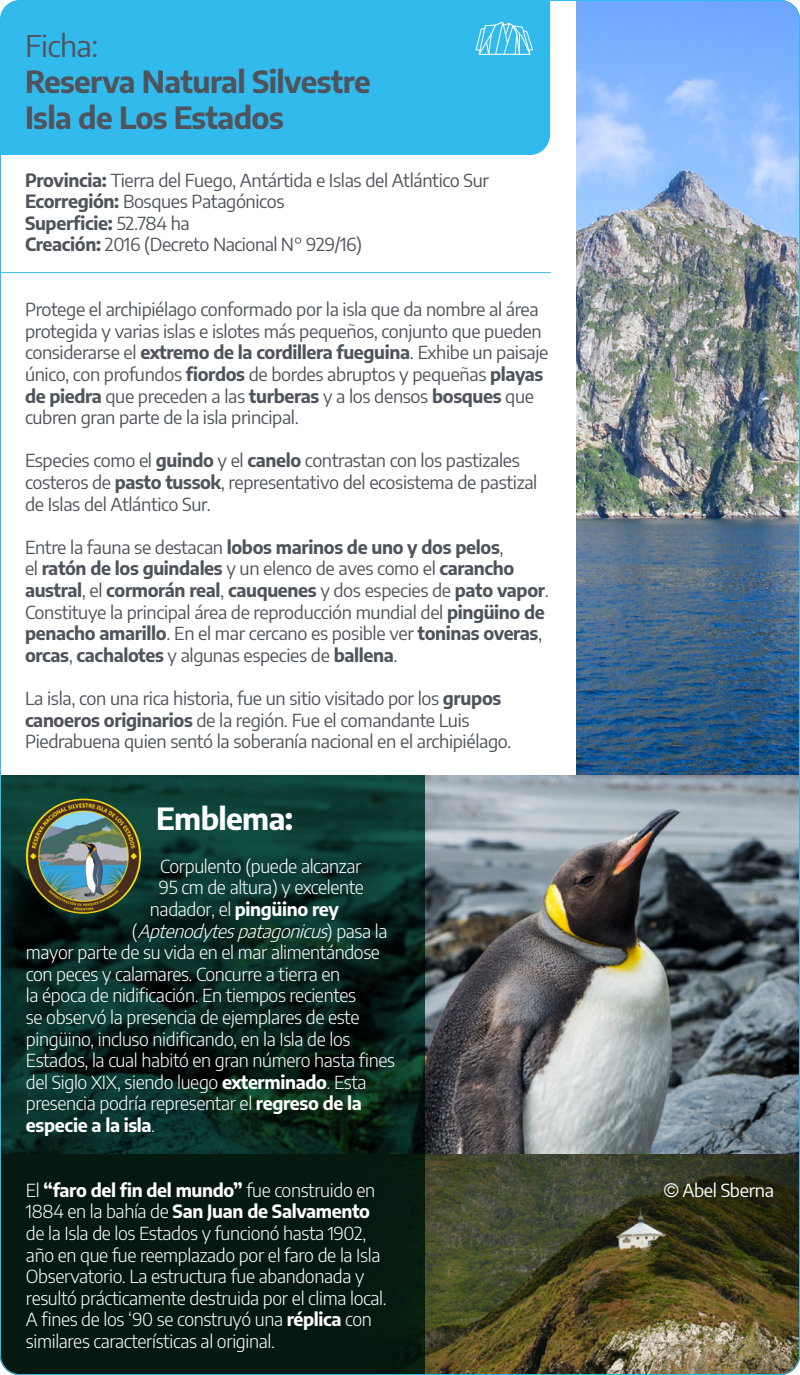
<style>
.page{position:relative;width:800px;height:1375px;background:#fff}
.page>*{position:absolute;margin:0;border:0;box-sizing:border-box;transform-origin:0 0}
.t1{font:700 30px/36px "Encode Sans";letter-spacing:-.02em;color:#4f545c}
.t2{font:700 30px "Encode Sans";letter-spacing:-.02em;color:#fff}
.t3{font:30px "Encode Sans";letter-spacing:-.02em;color:#4f545c}
.t4{font:18px/21.6px "Encode Sans";letter-spacing:-.02em;color:#4f545c}
.t5{font:300 18px/21.6px "Encode Sans";letter-spacing:-.02em;color:#fff}
.t6{font:700 18px "Encode Sans";letter-spacing:-.02em;color:#fff}
.t7{font:italic 300 18px "Encode Sans";color:#fff}
.t8{font:18px "Encode Sans";letter-spacing:-.02em;color:#fff}
.s1{font-weight:700}
.s2{font-weight:300}
.s3{font-style:normal}
.s4{font-family:"Futura LT"}
</style>
<div class="page">
<img style="left:576px;top:0;width:224px;height:775px">
<div style="left:0;top:0;width:550px;height:155px;background:#33baed"></div>
<img style="left:424px;top:775px;width:374px;height:379px">
<img style="left:424px;top:1154px;width:376px;height:221px">
<hr style="left:0;top:272px;width:551px;height:1px;background:#33baed">
<svg style="left:0;top:775px;width:424px;height:600px;background:#08251e"></svg>
<svg style="left:476px;top:22px;width:57px;height:33px;background:#64caf1"></svg>
<img style="left:26px;top:799px;width:115px;height:115px;border-radius:58px">
<h1 class="t3" style="left:25px;top:25px;width:75px">Ficha:</h1>
<h1 class="t1" style="left:25px;top:62px;width:347px">Reserva Natural Silvestre<br>Isla de Los Estados</h1>
<p class="t4" style="left:25px;top:168px;width:466px"><span class="s1">Provincia:</span> Tierra del Fuego, Antártida e Islas del Atlántico Sur <span class="s1">Ecorregión:</span> Bosques Patagónicos<br><span class="s1">Superficie:</span> 52.784 ha<br><span class="s1">Creación:</span> 2016 (Decreto Nacional N° 929/16)</p>
<p class="t4" style="left:25px;top:298px;width:525px">Protege el archipiélago conformado por la isla que da nombre al área protegida y varias islas e islotes más pequeños, conjunto que pueden considerarse el <span class="s1">extremo de la cordillera fueguina</span>. Exhibe un paisaje único, con profundos <span class="s1">fiordos</span> de bordes abruptos y pequeñas <span class="s1">playas de piedra</span> que preceden a las <span class="s1">turberas</span> y a los densos <span class="s1">bosques</span> que cubren gran parte de la isla principal.</p>
<p class="t4" style="left:25px;top:449px;width:514px">Especies como el <span class="s1">guindo</span> y el <span class="s1">canelo</span> contrastan con los pastizales costeros de <span class="s1">pasto tussok</span>, representativo del ecosistema de pastizal de Islas del Atlántico Sur.</p>
<p class="t4" style="left:25px;top:535px;width:525px">Entre la fauna se destacan <span class="s1">lobos marinos de uno y dos pelos</span>,<br>el <span class="s1">ratón de los guindales</span> y un elenco de aves como el <span class="s1">carancho austral</span>, el <span class="s1">cormorán real</span>, <span class="s1">cauquenes</span> y dos especies de <span class="s1">pato vapor</span>.<br>Constituye la principal área de reproducción mundial del <span class="s1">pingüino de penacho amarillo</span>. En el mar cercano es posible ver <span class="s1">toninas overas</span>, <span class="s1">orcas</span>, <span class="s1">cachalotes</span> y algunas especies de <span class="s1">ballena</span>.</p>
<p class="t4" style="left:25px;top:687px;width:488px">La isla, con una rica historia, fue un sitio visitado por los <span class="s1">grupos canoeros originarios</span> de la región. Fue el comandante Luis<br>Piedrabuena quien sentó la soberanía nacional en el archipiélago.</p>
<h1 class="t2" style="left:156px;top:796px;width:139px">Emblema:</h1>
<p class="t5" style="left:160px;top:854px;width:203px">Corpulento (puede alcanzar</p>
<p class="t5" style="left:159px;top:876px;width:207px">95 cm de altura) y excelente</p>
<p class="t6" style="left:150px;top:896px;width:190px"><span class="s2">nadador, el</span> pingüino rey</p>
<p class="t7" style="left:132px;top:918px;width:257px"><span class="s3">(</span> Aptenodytespatagonicus<span class="s3">) p a s a l a</span></p>
<p class="t5" style="left:26px;top:941px;width:356px">mayor parte de su vida en el mar alimentándose</p>
<p class="t5" style="left:26px;top:962px;width:316px">con peces y calamares. Concurre a tierra en</p>
<p class="t5" style="left:26px;top:984px;width:332px">la época de nidificación. En tiempos recientes</p>
<p class="t5" style="left:26px;top:1006px;width:335px">se observó la presencia de ejemplares de este</p>
<p class="t5" style="left:26px;top:1027px;width:326px">pingüino, incluso nidificando, en la Isla de los</p>
<p class="t5" style="left:26px;top:1049px;width:371px">Estados, la cual habitó en gran número hasta fines</p>
<p class="t5" style="left:26px;top:1070px;width:342px">del Siglo XIX, siendo luego <span class="s1">exterminado</span>. Esta</p>
<p class="t5" style="left:26px;top:1092px;width:337px">presencia podría representar el <span class="s1">regreso de la</span></p>
<p class="t6" style="left:26px;top:1112px;width:131px">especie a la isla<span class="s2">.</span></p>
<p class="t5" style="left:26px;top:1178px;width:362px">El <span class="s1">“faro del fin del mundo”</span> fue construido en 1884 en la bahía de <span class="s1">San Juan de Salvamento </span>de la Isla de los Estados y funcionó hasta 1902, año en que fue reemplazado por el faro de la Isla Observatorio. La estructura fue abandonada y resultó prácticamente destruida por el clima local.<br>A fines de los ‘90 se construyó una <span class="s1">réplica</span> con similares características al original.</p>
<p class="t8" style="left:664px;top:1178px;width:111px"><span class="s4">©</span> Abel Sberna</p>
</div>
